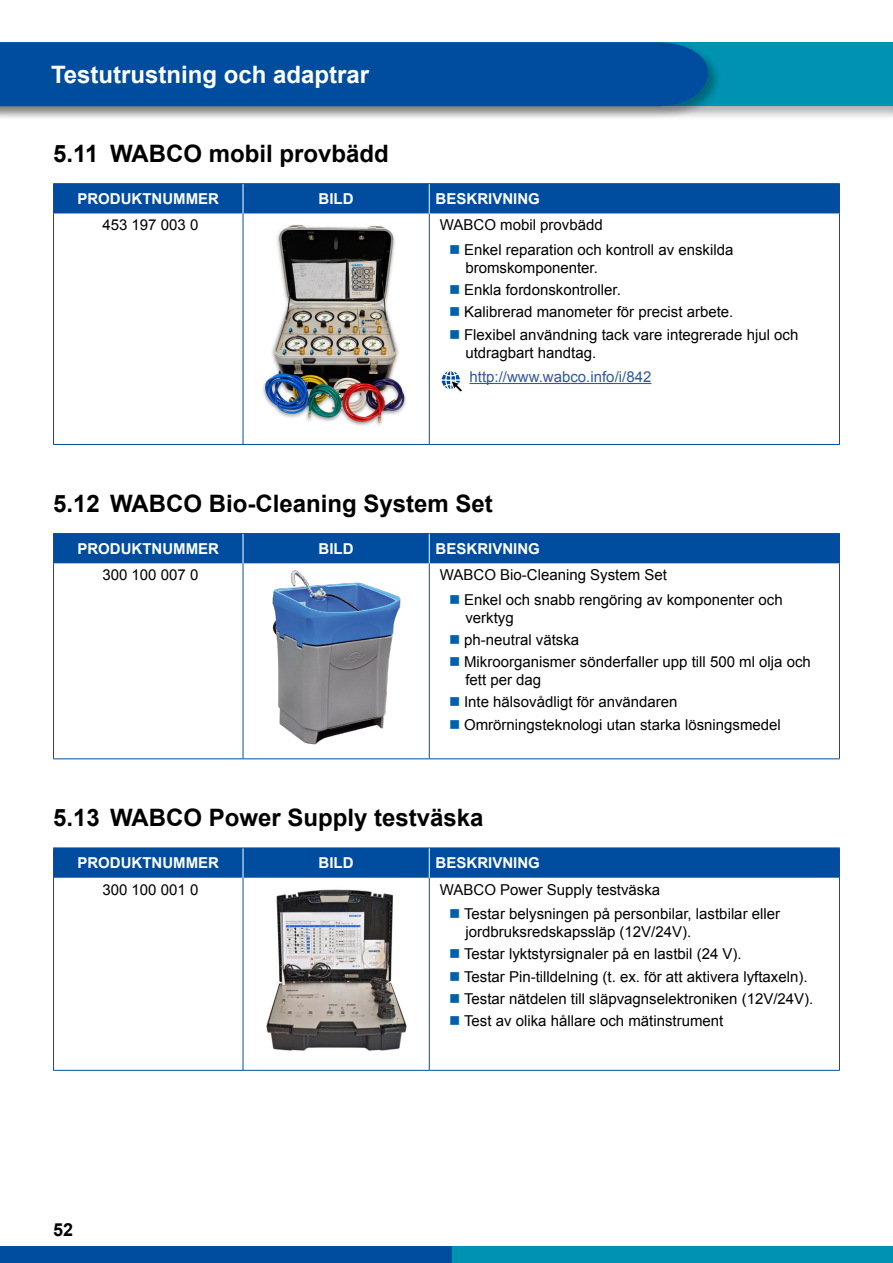
<style>
.page{position:relative;width:893px;height:1263px;background:#fff}
.page>*{position:absolute;margin:0;border:0;box-sizing:border-box;transform-origin:0 0}
.t1{font:700 24px "Arial";color:#000}
.t2{font:700 24px "Arial";color:#fff}
.t3{font:700 18px "Arial";color:#000}
.t4{font:15px/22.2px "Arial";color:#000}
.t5{font:700 15px "Arial";color:#fff}
.t6{font:15px "Arial";color:#30589b}
</style>
<div class="page">
<div style="left:0;top:1246px;width:453px;height:17px;background:#004d9f"></div>
<div style="left:453px;top:1246px;width:440px;height:17px;background:#0093b1"></div>
<div style="left:0;top:40px;width:893px;height:80px;background:#000;opacity:.3"></div>
<div style="left:0;top:43px;width:893px;height:63px;background:#0093b1"></div>
<div style="left:0;top:40px;width:722px;height:81px;background:#000;opacity:.3"></div>
<div style="left:0;top:42px;width:708px;height:64px;background:#004d9f"></div>
<hr style="left:889px;top:40px;width:4px;height:80px;background:#000;opacity:.3">
<hr style="left:892px;top:43px;width:1px;height:63px;background:#0093b1">
<hr style="left:53px;top:183px;width:190px;height:1px;background:#004d9f">
<hr style="left:243px;top:183px;width:186px;height:1px;background:#004d9f">
<hr style="left:429px;top:183px;width:411px;height:1px;background:#004d9f">
<hr style="left:53px;top:213px;width:1px;height:231px;background:#004d9f">
<hr style="left:243px;top:213px;width:1px;height:231px;background:#004d9f">
<hr style="left:429px;top:213px;width:1px;height:231px;background:#004d9f">
<hr style="left:839px;top:213px;width:1px;height:231px;background:#004d9f">
<hr style="left:53px;top:444px;width:190px;height:1px;background:#004d9f">
<hr style="left:243px;top:444px;width:186px;height:1px;background:#004d9f">
<hr style="left:429px;top:444px;width:411px;height:1px;background:#004d9f">
<div style="left:53px;top:184px;width:787px;height:29px;background:#004d9f"></div>
<img style="left:263px;top:225px;width:143px;height:201px">
<hr style="left:470px;top:383px;width:181px;height:1px;background:#30589b">
<svg style="left:441px;top:371px;width:21px;height:22px"></svg>
<hr style="left:53px;top:563px;width:1px;height:195px;background:#004d9f">
<hr style="left:243px;top:563px;width:1px;height:195px;background:#004d9f">
<hr style="left:429px;top:563px;width:1px;height:195px;background:#004d9f">
<hr style="left:53px;top:758px;width:190px;height:1px;background:#004d9f">
<hr style="left:243px;top:758px;width:186px;height:1px;background:#004d9f">
<hr style="left:429px;top:758px;width:411px;height:1px;background:#004d9f">
<hr style="left:839px;top:563px;width:1px;height:195px;background:#004d9f">
<div style="left:53px;top:533px;width:787px;height:30px;background:#004d9f"></div>
<img style="left:272px;top:570px;width:129px;height:175px">
<div style="left:54px;top:848px;width:785px;height:30px;background:#004d9f"></div>
<hr style="left:53px;top:847px;width:190px;height:1px;background:#004d9f">
<hr style="left:53px;top:848px;width:1px;height:30px;background:#004d9f">
<hr style="left:243px;top:847px;width:186px;height:1px;background:#004d9f">
<hr style="left:429px;top:847px;width:411px;height:1px;background:#004d9f">
<hr style="left:53px;top:878px;width:1px;height:192px;background:#004d9f">
<hr style="left:243px;top:878px;width:1px;height:192px;background:#004d9f">
<hr style="left:429px;top:878px;width:1px;height:192px;background:#004d9f">
<hr style="left:53px;top:1070px;width:190px;height:1px;background:#004d9f">
<hr style="left:243px;top:1070px;width:186px;height:1px;background:#004d9f">
<hr style="left:429px;top:1070px;width:411px;height:1px;background:#004d9f">
<hr style="left:839px;top:878px;width:1px;height:192px;background:#004d9f">
<hr style="left:839px;top:848px;width:1px;height:30px;background:#004d9f">
<hr style="left:243px;top:848px;width:1px;height:30px;background:#fff">
<hr style="left:429px;top:848px;width:1px;height:30px;background:#fff">
<img style="left:266px;top:889px;width:141px;height:162px">
<h1 class="t2" style="left:51px;top:59px;width:320px">Testutrustning och adaptrar</h1>
<h1 class="t1" style="left:53px;top:138px;width:337px">5.11 WABCO mobil provbädd</h1>
<p class="t5" style="left:77px;top:189px;width:143px">PRODUKTNUMMER</p>
<p class="t5" style="left:319px;top:189px;width:36px">BILD</p>
<p class="t5" style="left:436px;top:189px;width:106px">BESKRIVNING</p>
<p class="t4" style="left:102px;top:214px;width:97px">453 197 003 0</p>
<p class="t4" style="left:464px;top:213px;width:271px;line-height:24.3px;text-indent:-24px">WABCO mobil provbädd<br>Enkel reparation och kontroll av enskilda</p>
<p class="t4" style="left:464px;top:257px;width:336px">bromskomponenter.<br>Enkla fordonskontroller.<br>Kalibrerad manometer för precist arbete.<br>Flexibel användning tack vare integrerade hjul och</p>
<p class="t4" style="left:465px;top:341px;width:132px">utdragbart handtag.</p>
<p class="t6" style="left:470px;top:367px;width:183px">http://www.wabco.info/i/842</p>
<h1 class="t1" style="left:53px;top:487px;width:441px">5.12 WABCO Bio-Cleaning System Set</h1>
<p class="t5" style="left:77px;top:539px;width:143px">PRODUKTNUMMER</p>
<p class="t5" style="left:319px;top:539px;width:36px">BILD</p>
<p class="t5" style="left:436px;top:539px;width:106px">BESKRIVNING</p>
<p class="t4" style="left:102px;top:564px;width:97px">300 100 007 0</p>
<p class="t4" style="left:464px;top:563px;width:320px;line-height:24.3px;text-indent:-24px">WABCO Bio-Cleaning System Set<br>Enkel och snabb rengöring av komponenter och</p>
<p class="t4" style="left:464px;top:606px;width:348px">verktyg<br>ph-neutral vätska<br>Mikroorganismer sönderfaller upp till 500 ml olja och</p>
<p class="t4" style="left:464px;top:669px;width:318px">fett per dag<br>Inte hälsovådligt för användaren<br>Omrörningsteknologi utan starka lösningsmedel</p>
<h1 class="t1" style="left:53px;top:802px;width:432px">5.13 WABCO Power Supply testväska</h1>
<p class="t5" style="left:77px;top:853px;width:143px">PRODUKTNUMMER</p>
<p class="t5" style="left:319px;top:853px;width:36px">BILD</p>
<p class="t5" style="left:436px;top:853px;width:106px">BESKRIVNING</p>
<p class="t4" style="left:102px;top:878px;width:97px">300 100 001 0</p>
<p class="t4" style="left:464px;top:877px;width:317px;line-height:24.3px;text-indent:-24px">WABCO Power Supply testväska<br>Testar belysningen på personbilar, lastbilar eller</p>
<p class="t4" style="left:464px;top:921px;width:351px">jordbruksredskapssläp (12V/24V).<br>Testar lyktstyrsignaler på en lastbil (24 V).<br>Testar Pin-tilldelning (t. ex. för att aktivera lyftaxeln).<br>Testar nätdelen till släpvagnselektroniken (12V/24V).<br>Test av olika hållare och mätinstrument</p>
<p class="t3" style="left:53px;top:1217px;width:22px">52</p>
</div>
